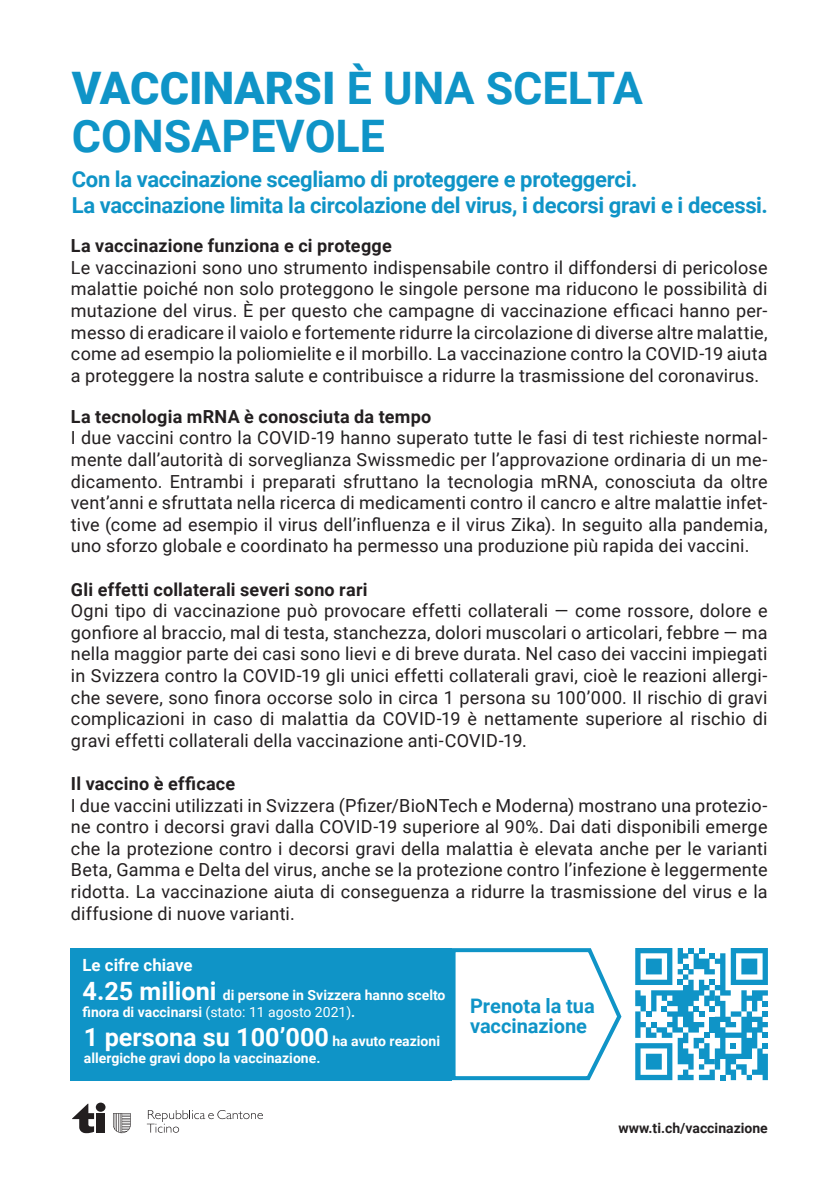
<style>
.page{position:relative;width:840px;height:1191px;background:#fff}
.page>*{position:absolute;margin:0;border:0;box-sizing:border-box;transform-origin:0 0}
.t1{font:700 44.8px/48px "Roboto";color:#0f94c7}
.t2{font:700 25.2px "Roboto";color:#fff}
.t3{font:700 22px/26px "Roboto";letter-spacing:-.015em;color:#0f94c7}
.t4{font:700 20px/20px "Roboto";letter-spacing:-.005em;color:#0f94c7}
.t5{font:18px/21.6px "Roboto";letter-spacing:.01em;color:#231f20;text-align:justify}
.t6{font:700 18px "Roboto";letter-spacing:.01em;color:#231f20}
.t7{font:700 16.8px "Roboto";color:#fff}
.t8{font:700 14px/16.8px "Roboto";color:#fff}
.t9{font:700 14px "Roboto";color:#231f20}
.s1{font-weight:900}
.s2{font-size:25.2px}
.s3{font-weight:400}
.s4{font-size:14px}
</style>
<div class="page">
<div style="left:96px;top:1113px;width:9px;height:19px;background:#231f20"></div>
<div style="left:96px;top:1102px;width:9px;height:9px;background:#231f20;border-radius:50%"></div>
<svg style="left:72px;top:1103px;width:22px;height:30px"></svg>
<svg style="left:147px;top:1110px;width:116px;height:22px"></svg>
<svg style="left:113px;top:1113px;width:18px;height:20px"></svg>
<div style="left:71px;top:948px;width:381px;height:132px;background:#0f94c7"></div>
<svg style="left:449px;top:948px;width:173px;height:133px"></svg>
<svg style="left:635px;top:948px;width:132px;height:132px"></svg>
<h1 class="t1" style="left:72px;top:62px;width:572px"><span class="s1">VACCINARSI</span> È UNA SCELTA<br>CONSAPEVOLE</h1>
<p class="t3" style="left:72px;top:165px;width:697px">Con la vaccinazione scegliamo di proteggere e proteggerci.<br>La vaccinazione limita la circolazione del virus, i decorsi gravi e i decessi.</p>
<p class="t6" style="left:71px;top:233px;width:322px">La vaccinazione funziona e ci protegge</p>
<p class="t5" style="left:71px;top:256px;width:697px">Le vaccinazioni sono uno strumento indispensabile contro il diffondersi di pericolose malattie poiché non solo proteggono le singole persone ma riducono le possibilità di mutazione del virus. È per questo che campagne di vaccinazione efficaci hanno per&shy;messo di eradicare il vaiolo e fortemente ridurre la circolazione di diverse altre malattie, come ad esempio la poliomielite e il morbillo. La vaccinazione contro la COVID-19 aiuta a proteggere la nostra salute e contribuisce a ridurre la trasmissione del coronavirus.</p>
<p class="t6" style="left:71px;top:404px;width:362px">La tecnologia mRNA è conosciuta da tempo</p>
<p class="t5" style="left:71px;top:426px;width:697px">I due vaccini contro la COVID-19 hanno superato tutte le fasi di test richieste normal&shy;mente dall’autorità di sorveglianza Swissmedic per l’approvazione ordinaria di un me&shy;dicamento. Entrambi i preparati sfruttano la tecnologia mRNA, conosciuta da oltre vent’anni e sfruttata nella ricerca di medicamenti contro il cancro e altre malattie infet&shy;tive (come ad esempio il virus dell’influenza e il virus Zika). In seguito alla pandemia, uno sforzo globale e coordinato ha permesso una produzione più rapida dei vaccini.</p>
<p class="t6" style="left:71px;top:576px;width:298px">Gli effetti collaterali severi sono rari</p>
<p class="t5" style="left:71px;top:599px;width:697px">Ogni tipo di vaccinazione può provocare effetti collaterali — come rossore, dolore e gonfiore al braccio, mal di testa, stanchezza, dolori muscolari o articolari, febbre — ma nella maggior parte dei casi sono lievi e di breve durata. Nel caso dei vaccini impiegati in Svizzera contro la COVID-19 gli unici effetti collaterali gravi, cioè le reazioni allergi&shy;che severe, sono finora occorse solo in circa 1 persona su 100’000. Il rischio di gravi complicazioni in caso di malattia da COVID-19 è nettamente superiore al rischio di gravi effetti collaterali della vaccinazione anti-COVID-19.</p>
<p class="t6" style="left:71px;top:771px;width:166px">Il vaccino è efficace</p>
<p class="t5" style="left:71px;top:793px;width:697px">I due vaccini utilizzati in Svizzera (Pfizer/BioNTech e Moderna) mostrano una protezio&shy;ne contro i decorsi gravi dalla COVID-19 superiore al 90%. Dai dati disponibili emerge che la protezione contro i decorsi gravi della malattia è elevata anche per le varianti Beta, Gamma e Delta del virus, anche se la protezione contro l’infezione è leggermente ridotta. La vaccinazione aiuta di conseguenza a ridurre la trasmissione del virus e la diffusione di nuove varianti.</p>
<p class="t7" style="left:82px;top:953px;width:112px">Le cifre chiave</p>
<p class="t8" style="left:82px;top:986px;width:364px"><span class="s2">4.25 milioni</span> di persone in Svizzera hanno scelto finora di vaccinarsi <span class="s3">(stato: 11 agosto 2021)</span>.</p>
<h2 class="t2" style="left:84px;top:1019px;width:357px">1 persona su 100’000 <span class="s4">ha avuto reazioni</span></h2>
<p class="t8" style="left:84px;top:1048px;width:238px">allergiche gravi dopo la vaccinazione.</p>
<p class="t4" style="left:470px;top:995px;width:126px">Prenota la tua vaccinazione</p>
<p class="t9" style="left:618px;top:1117px;width:151px">www.ti.ch/vaccinazione</p>
</div>
